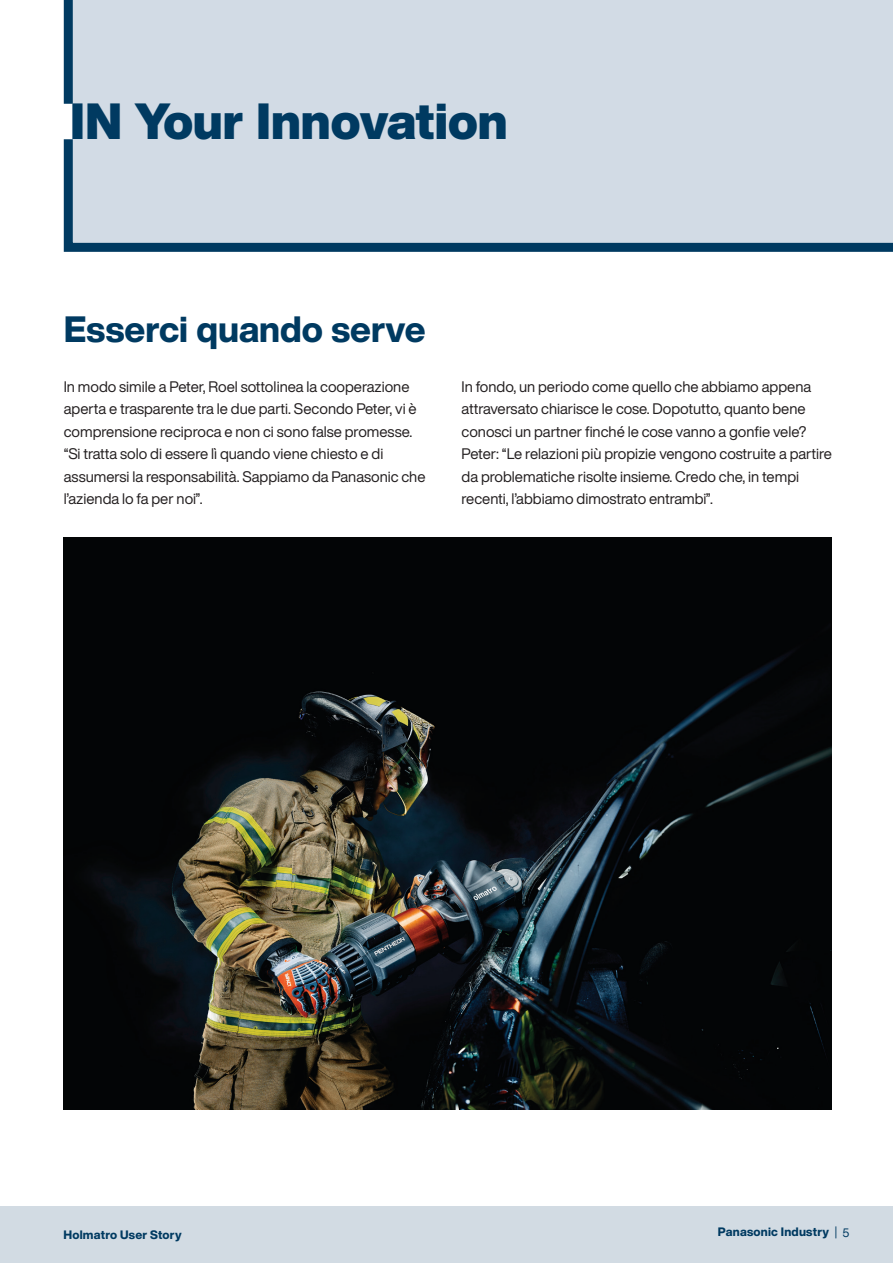
<style>
.page{position:relative;width:893px;height:1263px;background:#fff}
.page>*{position:absolute;margin:0;border:0;box-sizing:border-box;transform-origin:0 0}
.t1{font:900 49.95px "Helvetica Now Display";color:#003a61}
.t2{font:800 36px "Helvetica Now Display";color:#003a61}
.Intro_Text_content{font:15px/22.5px "Helvetica Now Display";color:#231f20}
.t3{font:800 12px "Helvetica Now Display";letter-spacing:.02em;color:#003a61}
.t4{font:12px "Helvetica Now Display";color:#003a61}
</style>
<div class="page">
<div style="left:0;top:1207px;width:893px;height:56px;background:#d2dbe3"></div>
<div style="left:63px;top:0;width:830px;height:252px;background:#d2dbe5"></div>
<img style="left:64px;top:538px;width:768px;height:572px">
<p class="t1" style="left:70px;top:88px;width:439px">IN Your Innovation</p>
<p class="t2" style="left:64px;top:305px;width:363px">Esserci quando serve</p>
<p class="Intro_Text_content" style="left:64px;top:375px;width:354px">In modo simile a Peter, Roel sottolinea la cooperazione aperta e trasparente tra le due parti. Secondo Peter, vi è comprensione reciproca e non ci sono false promesse.</p>
<p class="Intro_Text_content" style="left:64px;top:442px;width:363px">“Si tratta solo di essere lì quando viene chiesto e di assumersi la responsabilità. Sappiamo da Panasonic che ’lazienda lo fa per noi .“</p>
<p class="Intro_Text_content" style="left:462px;top:375px;width:372px">In fondo, un periodo come quello che abbiamo appena attraversato chiarisce le cose. Dopotutto, quanto bene conosci un partner finché le cose vanno a gonfie vele?<br>Peter “: Le relazioni più propizie vengono costruite a partire da problematiche risolte insieme. Credo che in, tempi recenti ’l, abbiamo dimostrato entrambi .“</p>
<p class="t3" style="left:63px;top:1227px;width:120px">Holmatro User Story</p>
<p class="t4" style="left:835px;top:1224px;width:16px">5|</p>
<p class="t3" style="left:718px;top:1224px;width:113px">Panasonic Industry</p>
</div>
